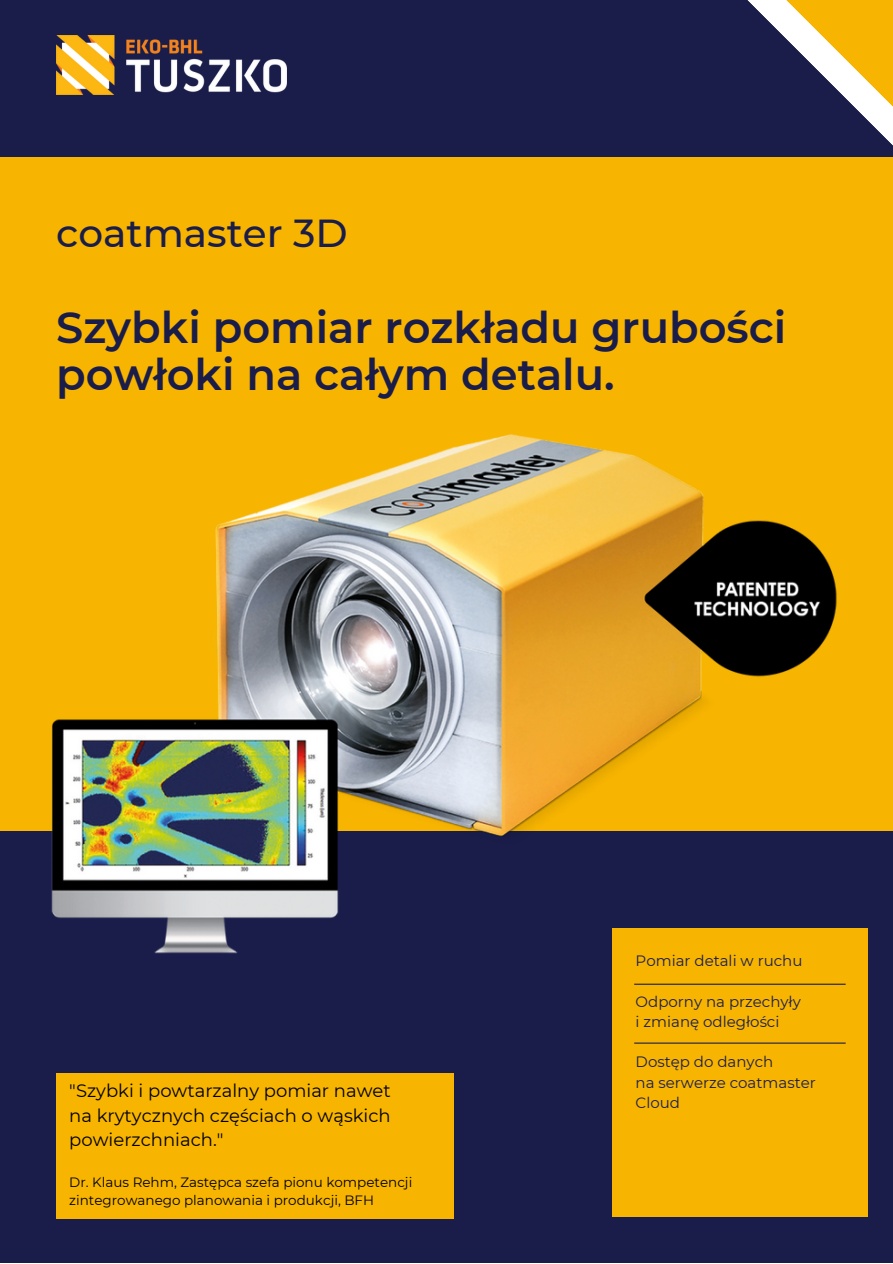
<style>
.page{position:relative;width:893px;height:1264px;background:#fff}
.page>*{position:absolute;margin:0;border:0;box-sizing:border-box;transform-origin:0 0}
.t1{font:600 43.2px/47.2px "Montserrat";color:#1a1d4a}
.t2{font:500 39px "Montserrat";color:#1a1d4a}
.t3{font:18px/24.8px "Montserrat";color:#000;text-align:justify}
.t4{font:15px/20.2px "Montserrat";color:#1a1d4a}
.t5{font:13.5px/18px "Montserrat";color:#000}
</style>
<div class="page">
<div style="left:0;top:0;width:892px;height:1262px;background:#1a1d4a"></div>
<svg style="left:747px;top:0;width:145px;height:145px"></svg>
<img style="left:56px;top:36px;width:231px;height:58px">
<div style="left:0;top:157px;width:892px;height:673px;background:#f7b401"></div>
<div style="left:56px;top:1072px;width:397px;height:146px;background:#f7b401"></div>
<div style="left:612px;top:927px;width:255px;height:289px;background:#f7b401"></div>
<hr style="left:634px;top:1042px;width:211px;height:1px;background:#1a1d4a">
<img style="left:38px;top:434px;width:807px;height:551px">
<h2 class="t2" style="left:56px;top:209px;width:293px">coatmaster 3D</h2>
<h1 class="t1" style="left:56px;top:304px;width:731px">Szybki pomiar rozkładu grubości powłoki na całym detalu.</h1>
<p class="t3" style="left:69px;top:1078px;width:323px">"Szybki i powtarzalny pomiar nawet na krytycznych częściach o wąskich powierzchniach."</p>
<p class="t5" style="left:69px;top:1172px;width:344px">Dr. Klaus Rehm, Zastępca szefa pionu kompetencji zintegrowanego planowania i produkcji, BFH</p>
<p class="t4" style="left:635px;top:950px;width:168px">Pomiar detali w ruchu</p>
<p class="t4" style="left:635px;top:991px;width:167px">Odporny na przechyły i zmianę odległości</p>
<p class="t4" style="left:635px;top:1051px;width:182px">Dostęp do danych<br>na serwerze coatmaster<br>Cloud</p>
</div>
